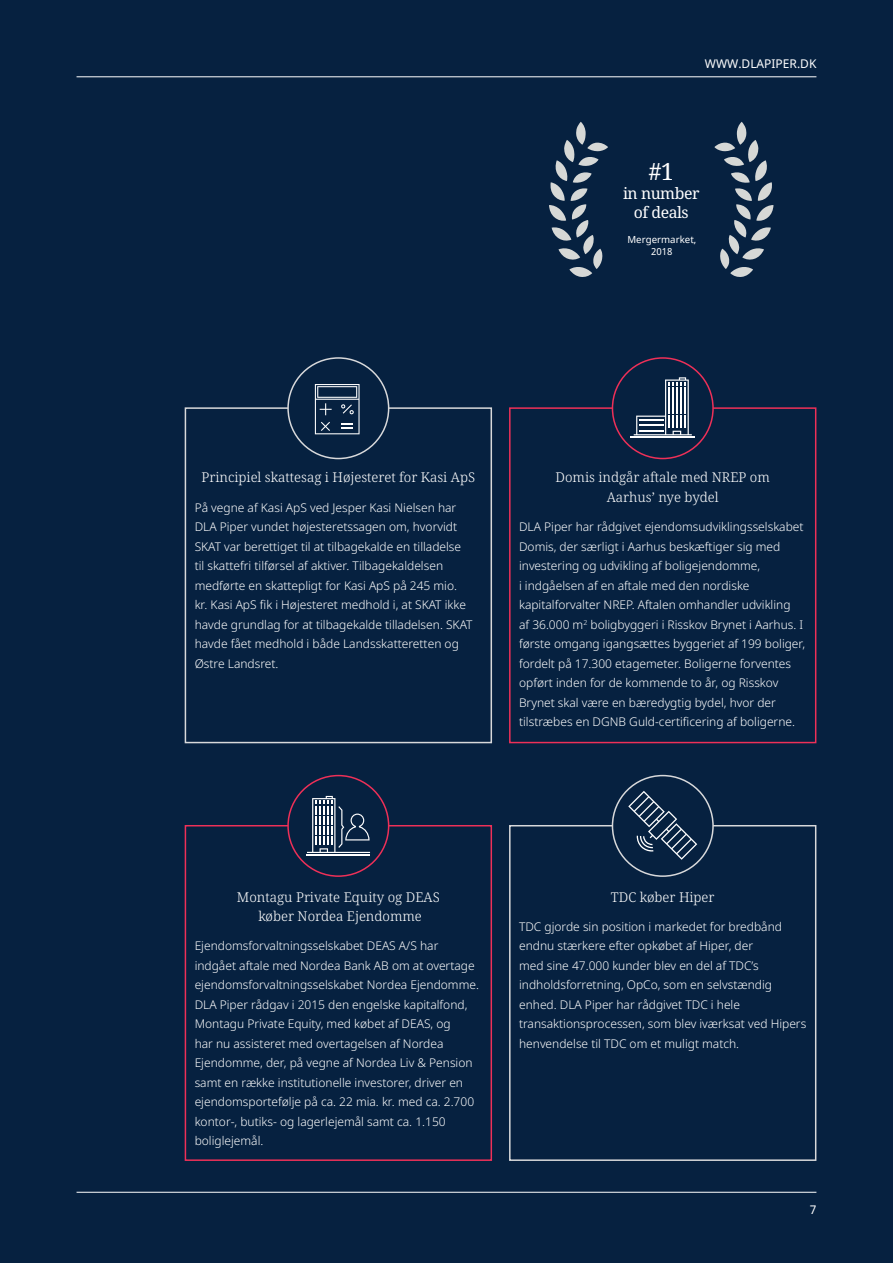
<style>
.page{position:relative;width:893px;height:1263px;background:#062140}
.page>*{position:absolute;margin:0;border:0;box-sizing:border-box;transform-origin:0 0}
.t1{font:23.7px "Noto Serif";color:#fff}
.t2{font:15.75px/18.9px "Noto Serif";letter-spacing:-.03em;color:#fff;text-align:center}
.t3{font:300 13.5px/19.5px "Noto Serif";color:#fff;text-align:center}
.t4{font:300 12px/19.5px "Noto Sans";color:#fff}
.t5{font:12px "Noto Sans";color:#fff}
.t6{font:9.75px/11.7px "Noto Sans";color:#fff;text-align:center}
</style>
<div class="page">
<hr style="left:77px;top:1192px;width:739px;height:1px;background:#fff">
<hr style="left:77px;top:77px;width:739px;height:1px;background:#fff">
<div style="left:185px;top:407px;width:307px;height:336px;border:2px solid #d8d9db"></div>
<div style="left:288px;top:358px;width:101px;height:100px;background:#062140;border-radius:50%"></div>
<div style="left:287px;top:357px;width:102px;height:102px;border:2px solid #d8d9db;border-radius:50%"></div>
<svg style="left:315px;top:384px;width:45px;height:50px"></svg>
<div style="left:509px;top:407px;width:307px;height:336px;border:2px solid #ee3058"></div>
<div style="left:612px;top:358px;width:101px;height:100px;background:#062140;border-radius:50%"></div>
<div style="left:612px;top:357px;width:102px;height:102px;border:2px solid #ee3058;border-radius:50%"></div>
<hr style="left:631px;top:437px;width:64px;height:1px;background:#fff">
<svg style="left:634px;top:377px;width:58px;height:58px"></svg>
<div style="left:185px;top:825px;width:307px;height:336px;border:2px solid #ee3058"></div>
<div style="left:288px;top:775px;width:101px;height:101px;background:#062140;border-radius:50%"></div>
<div style="left:287px;top:775px;width:102px;height:102px;border:2px solid #ee3058;border-radius:50%"></div>
<hr style="left:307px;top:854px;width:63px;height:1px;background:#fff">
<svg style="left:307px;top:796px;width:63px;height:57px"></svg>
<div style="left:509px;top:825px;width:307px;height:336px;border:2px solid #d8d9db"></div>
<div style="left:612px;top:775px;width:101px;height:101px;background:#062140;border-radius:50%"></div>
<div style="left:612px;top:775px;width:102px;height:102px;border:2px solid #d8d9db;border-radius:50%"></div>
<svg style="left:628px;top:791px;width:69px;height:69px"></svg>
<svg style="left:549px;top:122px;width:59px;height:155px"></svg>
<svg style="left:714px;top:122px;width:59px;height:155px"></svg>
<p class="t5" style="left:705px;top:56px;width:113px">WWW.DLAPIPER.DK</p>
<h1 class="t1" style="left:648px;top:155px;width:27px">#1</h1>
<h2 class="t2" style="left:623px;top:184px;width:78px">in number of deals</h2>
<p class="t6" style="left:627px;top:234px;width:70px">Mergermarket,<br>2018</p>
<p class="t3" style="left:202px;top:468px;width:275px">Principiel skattesag i Højesteret for Kasi ApS</p>
<p class="t4" style="left:195px;top:498px;width:279px">På vegne af Kasi ApS ved Jesper Kasi Nielsen har DLA Piper vundet højesteretssagen om, hvorvidt SKAT var berettiget til at tilbagekalde en tilladelse til skattefri tilførsel af aktiver. Tilbagekaldelsen medførte en skattepligt for Kasi ApS på 245 mio. kr. Kasi ApS fik i Højesteret medhold i, at SKAT ikke havde grundlag for at tilbagekalde tilladelsen. SKAT havde fået medhold i både Landsskatteretten og Østre Landsret.</p>
<p class="t3" style="left:556px;top:468px;width:216px">Domis indgår aftale med NREP om<br>Aarhus’ nye bydel</p>
<p class="t4" style="left:519px;top:517px;width:288px">DLA Piper har rådgivet ejendomsudviklingsselskabet Domis, der særligt i Aarhus beskæftiger sig med investering og udvikling af boligejendomme,<br>i indgåelsen af en aftale med den nordiske kapitalforvalter NREP. Aftalen omhandler udvikling<br>af 36.000 m<sup>2</sup> boligbyggeri i Risskov Brynet i Aarhus. I første omgang igangsættes byggeriet af 199 boliger, fordelt på 17.300 etagemeter. Boligerne forventes opført inden for de kommende to år, og Risskov Brynet skal være en bæredygtig bydel, hvor der tilstræbes en DGNB Guld-certificering af boligerne.</p>
<p class="t3" style="left:237px;top:887px;width:204px">Montagu Private Equity og DEAS køber Nordea Ejendomme</p>
<p class="t4" style="left:195px;top:936px;width:286px">Ejendomsforvaltningsselskabet DEAS A/S har indgået aftale med Nordea Bank AB om at overtage ejendomsforvaltningsselskabet Nordea Ejendomme.<br>DLA Piper rådgav i 2015 den engelske kapitalfond, Montagu Private Equity, med købet af DEAS, og<br>har nu assisteret med overtagelsen af Nordea Ejendomme, der, på vegne af Nordea Liv &amp; Pension samt en række institutionelle investorer, driver en ejendomsportefølje på ca. 22 mia. kr. med ca. 2.700 kontor-, butiks- og lagerlejemål samt ca. 1.150 boliglejemål.</p>
<p class="t3" style="left:611px;top:887px;width:105px">TDC køber Hiper</p>
<p class="t4" style="left:519px;top:917px;width:289px">TDC gjorde sin position i markedet for bredbånd endnu stærkere efter opkøbet af Hiper, der<br>med sine 47.000 kunder blev en del af TDC’s indholdsforretning, OpCo, som en selvstændig enhed. DLA Piper har rådgivet TDC i hele transaktionsprocessen, som blev iværksat ved Hipers henvendelse til TDC om et muligt match.</p>
<p class="t5" style="left:810px;top:1201px;width:8px">7</p>
</div>
